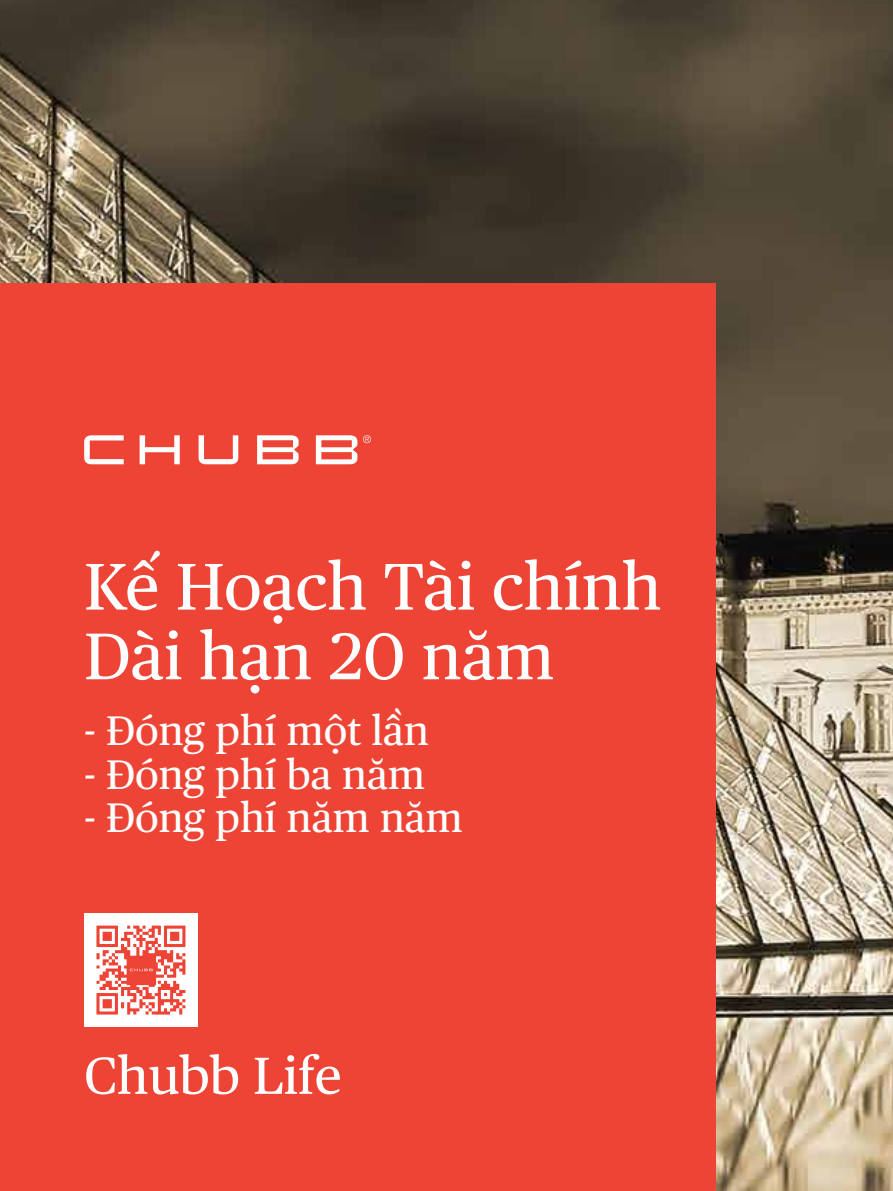
<style>
.page{position:relative;width:893px;height:1191px;background:#fff}
.page>*{position:absolute;margin:0;border:0;box-sizing:border-box;transform-origin:0 0}
.t1{font:65.8px/69.6px "Chubb Publico Text VN";color:#fff}
.t2{font:52px "Chubb Publico Text VN";color:#fff}
.t3{font:41.2px "Chubb Publico Text VN";color:#fff}
</style>
<div class="page">
<img style="left:0;top:0;width:892px;height:1191px">
<div style="left:0;top:284px;width:715px;height:907px;background:#ed4436"></div>
<svg style="left:84px;top:435px;width:273px;height:29px"></svg>
<svg style="left:363px;top:435px;width:8px;height:8px"></svg>
<div style="left:84px;top:913px;width:114px;height:113px;background:#fff"></div>
<svg style="left:96px;top:925px;width:89px;height:89px"></svg>
<h1 class="t1" style="left:84px;top:548px;width:578px">Kế Hoạch Tài chính<br>Dài hạn 20 năm</h1>
<p class="t3" style="left:84px;top:699px;width:346px">- Đóng phí một lần</p>
<p class="t3" style="left:84px;top:743px;width:342px">- Đóng phí ba năm</p>
<p class="t3" style="left:84px;top:787px;width:380px">- Đóng phí năm năm</p>
<p class="t2" style="left:84px;top:1036px;width:259px">Chubb Life</p>
</div>
